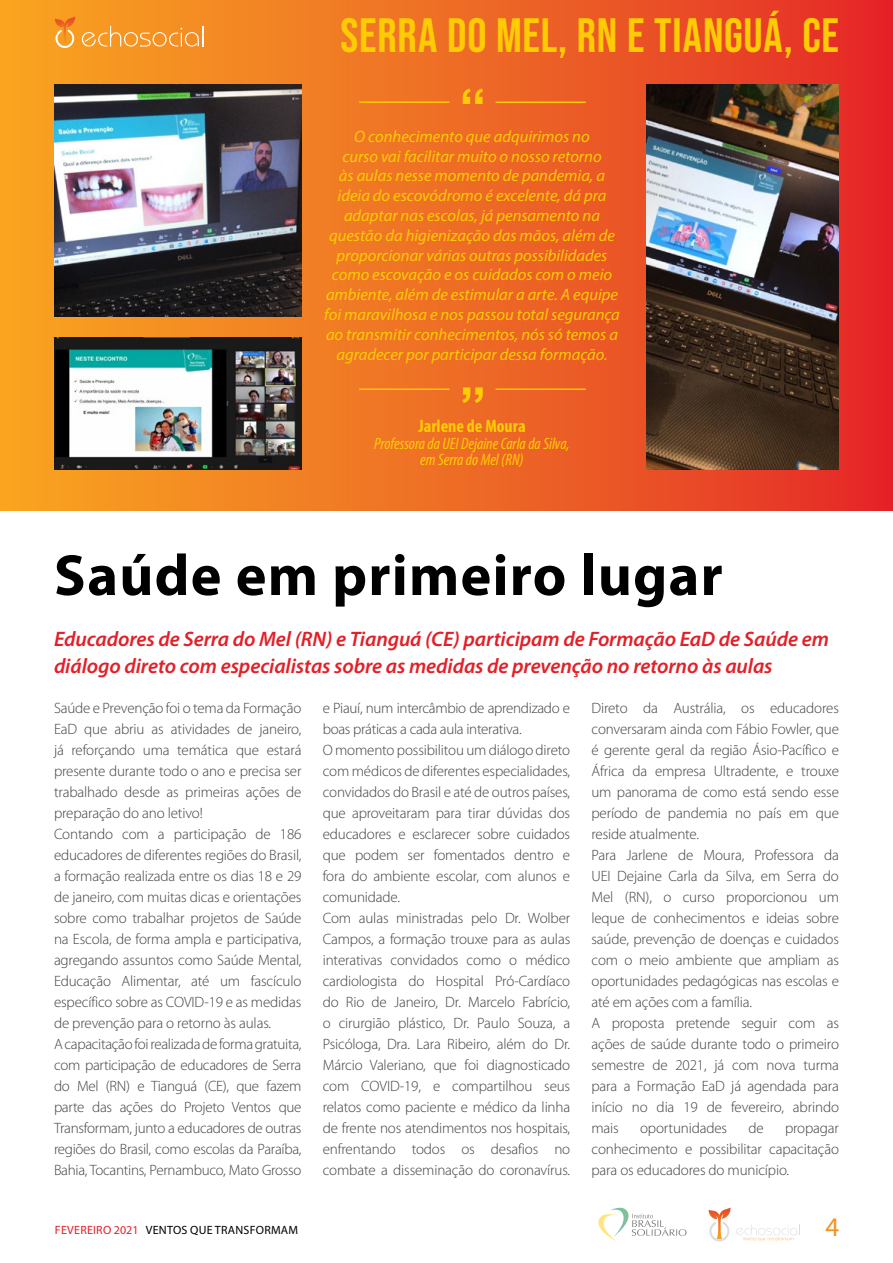
<style>
.page{position:relative;width:893px;height:1263px;background:#fff}
.page>*{position:absolute;margin:0;border:0;box-sizing:border-box;transform-origin:0 0}
.t1{font:700 58.5px "Myriad Pro";letter-spacing:.02em;color:#000}
.t2{font:48px "Bebas Neue";letter-spacing:.015em;color:#ffcb05}
.t3{font:27px "Myriad Pro";color:#f7901e}
.t4{font:italic 600 21px/27px "Myriad Pro";letter-spacing:-.005em;color:#e31f27}
.t5{font:700 condensed 18px "Myriad Pro";color:#ffcb05}
.t6{font:italic 16.5px/19.8px "Myriad Pro";color:#ffcb05;text-align:center}
.t7{font:italic condensed 16.5px/16.5px "Myriad Pro";color:#ffcb05;text-align:center}
.t8{font:300 15px/21px "Myriad Pro";letter-spacing:-.01em;color:#414042}
.t9{font:12px "Myriad Pro";letter-spacing:.02em;color:#000}
.s1{color:#e31f27}
</style>
<div class="page">
<svg style="left:598px;top:1207px;width:89px;height:35px"></svg>
<svg style="left:736px;top:1224px;width:64px;height:17px"></svg>
<svg style="left:709px;top:1207px;width:21px;height:35px"></svg>
<div style="left:0;top:0;width:893px;height:510px;background:linear-gradient(to right,#f7a821,#e32c28)"></div>
<svg style="left:82px;top:26px;width:117px;height:21px;background:#f6a343"></svg>
<hr style="left:202px;top:26px;width:2px;height:21px;background:#fff">
<svg style="left:55px;top:17px;width:20px;height:32px"></svg>
<img style="left:54px;top:338px;width:247px;height:131px">
<svg style="left:463px;top:88px;width:20px;height:16px"></svg>
<hr style="left:359px;top:101px;width:90px;height:2px;background:#ffcb05">
<hr style="left:496px;top:102px;width:90px;height:1px;background:#ffcb05">
<svg style="left:462px;top:387px;width:21px;height:16px"></svg>
<hr style="left:359px;top:388px;width:90px;height:2px;background:#ffcb05">
<hr style="left:496px;top:388px;width:90px;height:2px;background:#ffcb05">
<img style="left:646px;top:85px;width:193px;height:384px">
<img style="left:54px;top:85px;width:247px;height:232px">
<h2 class="t2" style="left:340px;top:8px;width:500px">SERRA DO MEL, RN E TIANGUÁ, CE</h2>
<p class="t6" style="left:324px;top:126px;width:297px">O conhecimento que adquirimos no<br>curso vai facilitar muito o nosso retorno<br>às aulas nesse momento de pandemia, a ideia do escovódromo é excelente, dá pra adaptar nas escolas, já pensamento na questão da higienização das mãos, além de proporcionar várias outras possibilidades como escovação e os cuidados com o meio ambiente, além de estimular a arte. A equipe foi maravilhosa e nos passou total segurança ao transmitir conhecimentos, nós só temos a agradecer por participar dessa formação.</p>
<p class="t5" style="left:418px;top:415px;width:109px">Jarlene de Moura</p>
<p class="t7" style="left:374px;top:435px;width:197px">Professora da UEI Dejaine Carla da Silva, em Serra do Mel (RN)</p>
<h1 class="t1" style="left:54px;top:537px;width:670px">Saúde em primeiro lugar</h1>
<h3 class="t4" style="left:54px;top:624px;width:776px">Educadores de Serra do Mel (RN) e Tianguá (CE) participam de Formação EaD de Saúde em diálogo direto com especialistas sobre as medidas de prevenção no retorno às aulas</h3>
<p class="t8" style="left:54px;top:697px;width:249px">Saúde e Prevenção foi o tema da Formação EaD que abriu as atividades de janeiro, já reforçando uma temática que estará presente durante todo o ano e precisa ser trabalhado desde as primeiras ações de preparação do ano letivo!<br>Contando com a participação de 186 educadores de diferentes regiões do Brasil, a formação realizada entre os dias 18 e 29 de janeiro, com muitas dicas e orientações sobre como trabalhar projetos de Saúde na Escola, de forma ampla e participativa, agregando assuntos como Saúde Mental, Educação Alimentar, até um fascículo específico sobre as COVID-19 e as medidas de prevenção para o retorno às aulas.<br>A capacitação foi realizada de forma gratuita, com participação de educadores de Serra do Mel (RN) e Tianguá (CE), que fazem parte das ações do Projeto Ventos que Transformam, junto a educadores de outras regiões do Brasil, como escolas da Paraíba, Bahia, Tocantins, Pernambuco, Mato Grosso</p>
<p class="t8" style="left:323px;top:697px;width:249px">e Piauí, num intercâmbio de aprendizado e boas práticas a cada aula interativa.<br>O momento possibilitou um diálogo direto com médicos de diferentes especialidades, convidados do Brasil e até de outros países, que aproveitaram para tirar dúvidas dos educadores e esclarecer sobre cuidados que podem ser fomentados dentro e fora do ambiente escolar, com alunos e comunidade.<br>Com aulas ministradas pelo Dr. Wolber Campos, a formação trouxe para as aulas interativas convidados como o médico cardiologista do Hospital Pró-Cardíaco do Rio de Janeiro, Dr. Marcelo Fabrício, o cirurgião plástico, Dr. Paulo Souza, a Psicóloga, Dra. Lara Ribeiro, além do Dr.<br>Márcio Valeriano, que foi diagnosticado com COVID-19, e compartilhou seus relatos como paciente e médico da linha de frente nos atendimentos nos hospitais, enfrentando todos os desafios no combate a disseminação do coronavírus.</p>
<p class="t8" style="left:591px;top:697px;width:249px">Direto da Austrália, os educadores conversaram ainda com Fábio Fowler, que é gerente geral da região Ásio-Pacífico e África da empresa Ultradente, e trouxe um panorama de como está sendo esse período de pandemia no país em que reside atualmente.<br>Para Jarlene de Moura, Professora da UEI Dejaine Carla da Silva, em Serra do Mel (RN), o curso proporcionou um leque de conhecimentos e ideias sobre saúde, prevenção de doenças e cuidados com o meio ambiente que ampliam as oportunidades pedagógicas nas escolas e até em ações com a família.<br>A proposta pretende seguir com as ações de saúde durante todo o primeiro semestre de 2021, já com nova turma para a Formação EaD já agendada para início no dia 19 de fevereiro, abrindo mais</p>
<p class="t8" style="left:640px;top:1117px;width:89px">oportunidades</p>
<p class="t8" style="left:748px;top:1117px;width:17px">de</p>
<p class="t8" style="left:591px;top:1117px;width:249px;text-align:justify;text-indent:193px">propagar conhecimento e possibilitar capacitação para os educadores do município.</p>
<p class="t9" style="left:55px;top:1222px;width:245px"><span class="s1">FEVEREIRO 2021</span> VENTOS QUE TRANSFORMAM</p>
<h3 class="t3" style="left:825px;top:1211px;width:15px">4</h3>
</div>
